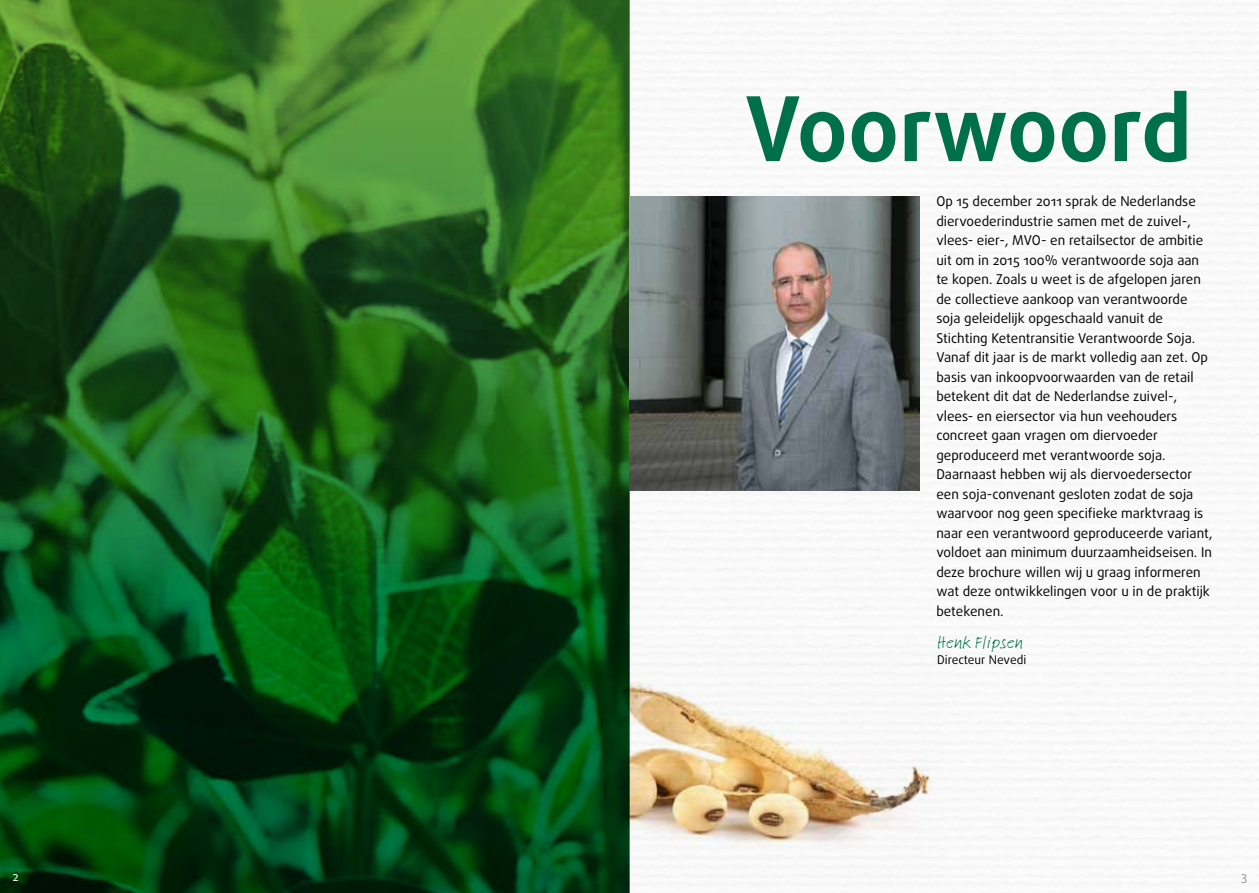
<style>
.page{position:relative;width:1259px;height:893px;background:#fff}
.page>*{position:absolute;margin:0;border:0;box-sizing:border-box;transform-origin:0 0}
.t1{font:700 89.55px "Daxline OT";color:#00704a}
.t2{font:18px "Feltpen LT";color:#00704a}
.t3{font:13.5px/19.5px "Daxline OT";color:#000}
.t4{font:12.6px "Daxline OT";color:#fff}
.t5{font:12.6px "Daxline OT";color:#95979a}
.t6{font:12px "Daxline OT";color:#000}
</style>
<div class="page">
<svg style="left:0;top:0;width:629px;height:893px;background:#1a591b"></svg>
<img style="left:568px;top:640px;width:376px;height:251px">
<img style="left:629px;top:196px;width:290px;height:294px">
<h1 class="t1" style="left:745px;top:74px;width:448px">Voorwoord</h1>
<p class="t3" style="left:936px;top:191px;width:278px">Op 15 december 2011 sprak de Nederlandse diervoederindustrie samen met de zuivel-, vlees- eier-, MVO- en retailsector de ambitie uit om in 2015 100% verantwoorde soja aan te kopen. Zoals u weet is de afgelopen jaren de collectieve aankoop van verantwoorde soja geleidelijk opgeschaald vanuit de Stichting Ketentransitie Verantwoorde Soja.<br>Vanaf dit jaar is de markt volledig aan zet. Op basis van inkoopvoorwaarden van de retail betekent dit dat de Nederlandse zuivel-, vlees- en eiersector via hun veehouders concreet gaan vragen om diervoeder geproduceerd met verantwoorde soja.<br>Daarnaast hebben wij als diervoedersector een soja-convenant gesloten zodat de soja waarvoor nog geen specifieke marktvraag is naar een verantwoord geproduceerde variant, voldoet aan minimum duurzaamheidseisen. In deze brochure willen wij u graag informeren wat deze ontwikkelingen voor u in de praktijk betekenen.</p>
<h2 class="t2" style="left:937px;top:630px;width:87px">Henk Flipsen</h2>
<p class="t6" style="left:937px;top:653px;width:90px">Directeur Nevedi</p>
<p class="t4" style="left:12px;top:869px;width:8px">2</p>
<p class="t5" style="left:1241px;top:868px;width:8px">3</p>
</div>
